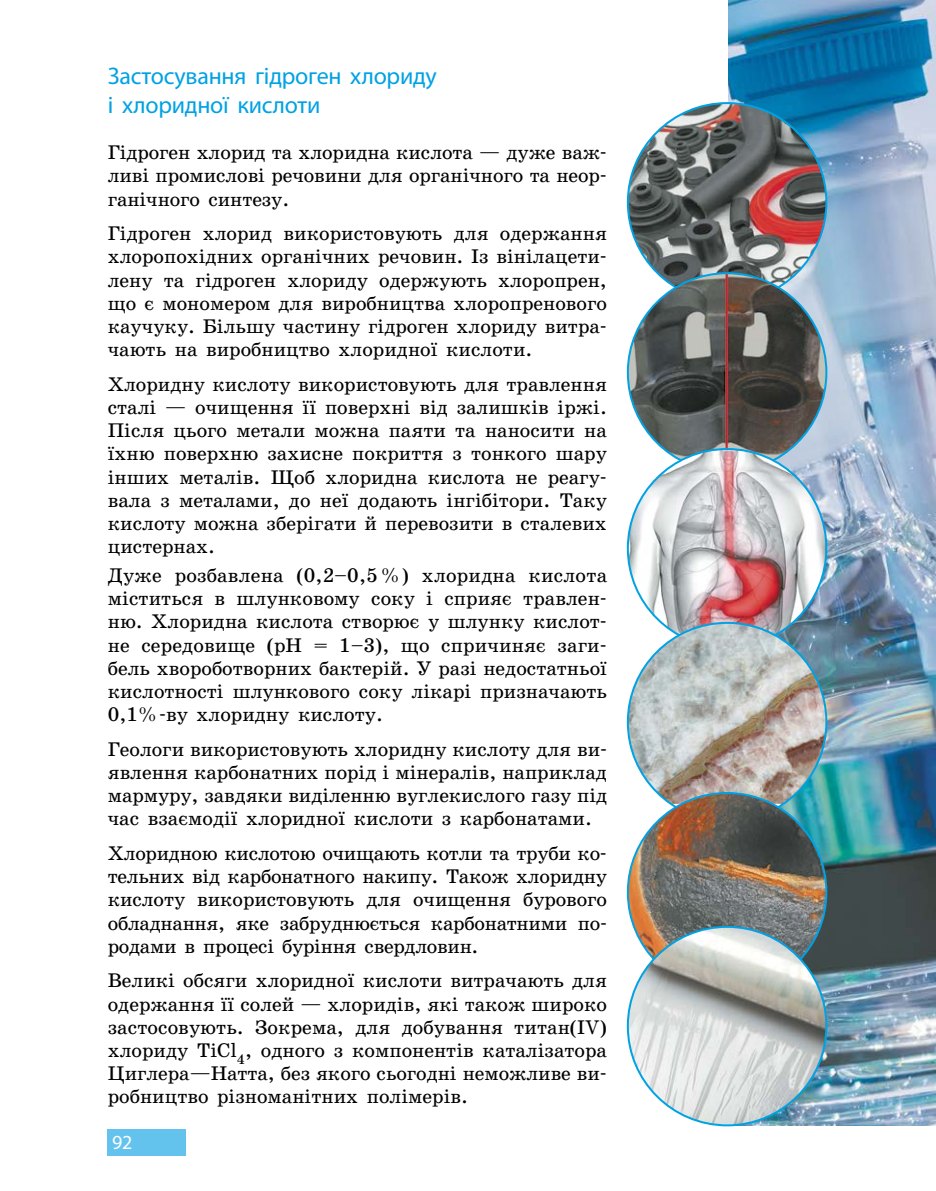
<style>
.page{position:relative;width:936px;height:1191px;background:#fff}
.page>*{position:absolute;margin:0;border:0;box-sizing:border-box;transform-origin:0 0}
.t1{font:24px/28.8px "Myriad Pro";letter-spacing:-.01em;color:#00a2e3}
.t2{font:20px/23.2px "School Book C";color:#000;text-align:justify}
.t3{font:20px "Myriad Pro";color:#fff}
</style>
<div class="page">
<div style="left:107px;top:1129px;width:79px;height:27px;background:#64c3ed"></div>
<img style="left:729px;top:0;width:206px;height:1125px">
<img style="left:627px;top:103px;width:199px;height:198px;border-radius:99px">
<img style="left:629px;top:273px;width:197px;height:198px">
<img style="left:627px;top:449px;width:199px;height:198px;border-radius:98px">
<img style="left:629px;top:623px;width:197px;height:170px">
<img style="left:629px;top:793px;width:197px;height:134px">
<img style="left:629px;top:927px;width:197px;height:197px">
<p class="t1" style="left:108px;top:62px;width:330px">Застосування гідроген хлориду і хлоридної кислоти</p>
<p class="t2" style="left:108px;top:141px;width:500px">Гідроген хлорид та хлоридна кислота — дуже важ&shy;ливі промислові речовини для органічного та неор&shy;ганічного синтезу.</p>
<p class="t2" style="left:108px;top:222px;width:501px">Гідроген хлорид використовують для одержання хлоропохідних органічних речовин. Із вінілацети&shy;лену та гідроген хлориду одержують хлоропрен, що є мономером для виробництва хлоропренового каучуку. Більшу частину гідроген хлориду витра&shy;чають на виробництво хлоридної кислоти.</p>
<p class="t2" style="left:108px;top:372px;width:500px">Хлоридну кислоту використовують для травлення сталі — очищення її поверхні від залишків іржі.<br>Після цього метали можна паяти та наносити на їхню поверхню захисне покриття з тонкого шару інших металів. Щоб хлоридна кислота не реагу&shy;вала з металами, до неї додають інгібітори. Таку кислоту можна зберігати й перевозити в сталевих цистернах.</p>
<p class="t2" style="left:108px;top:564px;width:501px">Дуже розбавлена (0,2–0,5%) хлоридна кислота міститься в шлунковому соку і сприяє травлен&shy;ню. Хлоридна кислота створює у шлунку кислот&shy;не середовище (pH = 1–3), що спричиняє заги&shy;бель хвороботворних бактерій. У разі недостатньої кислотності шлункового соку лікарі призначають 0,1%-ву хлоридну кислоту.</p>
<p class="t2" style="left:108px;top:737px;width:501px">Геологи використовують хлоридну кислоту для ви&shy;явлення карбонатних порід і мінералів, наприклад мармуру, завдяки виділенню вуглекислого газу під час взаємодії хлоридної кислоти з карбонатами.</p>
<p class="t2" style="left:108px;top:842px;width:501px">Хлоридною кислотою очищають котли та труби ко&shy;тельних від карбонатного накипу. Також хлоридну кислоту використовують для очищення бурового обладнання, яке забруднюється карбонатними по&shy;родами в процесі буріння свердловин.</p>
<p class="t2" style="left:108px;top:969px;width:500px">Великі обсяги хлоридної кислоти витрачають для одержання її солей — хлоридів, які також широко застосовують. Зокрема, для добування титан(IV) хлориду TiCl<sub>4</sub>, одного з компонентів каталізатора Циглера—Натта, без якого сьогодні неможливе ви&shy;робництво різноманітних полімерів.</p>
<p class="t3" style="left:112px;top:1130px;width:22px">92</p>
</div>
